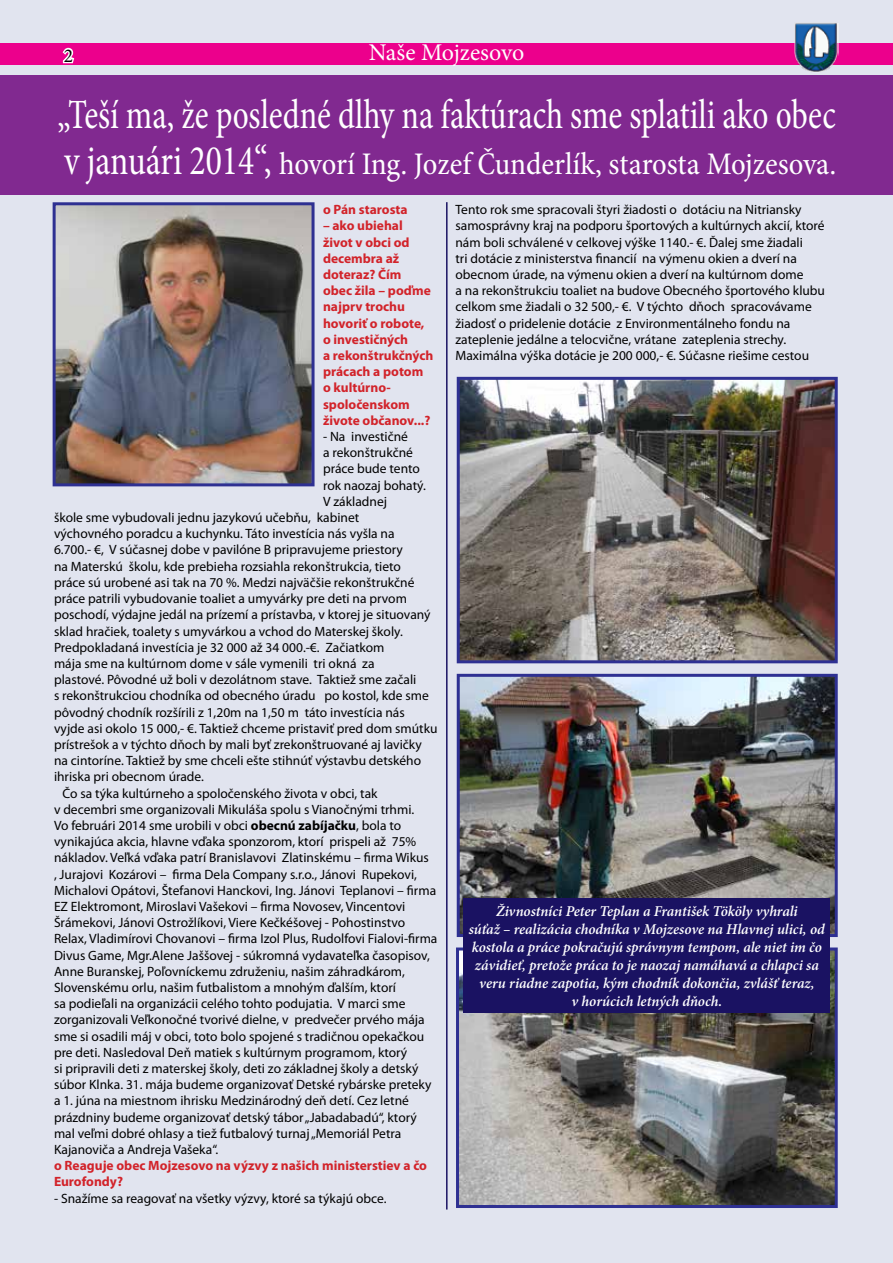
<style>
.page{position:relative;width:893px;height:1263px;background:#e1e4ef}
.page>*{position:absolute;margin:0;border:0;box-sizing:border-box;transform-origin:0 0}
.t1{font:condensed 42.15px "Minion Pro";color:#fff;scale:.83 1}
.t2{font:condensed 31.8px "Minion Pro";letter-spacing:-.005em;color:#fff}
.t3{font:24px "Minion Pro";letter-spacing:-.005em;color:#fff}
.t4{font:19.5px "Minion Pro";color:#000}
.t5{font:italic 600 15px/18px "Minion Pro";letter-spacing:-.005em;color:#fff;text-align:center}
.t6{font:13.5px/16.2px "Myriad Pro";color:#000}
.t7{font:700 13.5px/16.2px "Myriad Pro";color:#d2232a}
.s1{font-size:42.15px}
.s2{font-weight:700}
</style>
<div class="page">
<div style="left:0;top:43px;width:893px;height:22px;background:#ec008c"></div>
<svg style="left:62px;top:47px;width:13px;height:17px"></svg>
<img style="left:794px;top:23px;width:45px;height:49px">
<div style="left:0;top:75px;width:892px;height:119px;background:#812990"></div>
<hr style="left:446px;top:203px;width:2px;height:1006px;background:#1a1262">
<img style="left:57px;top:206px;width:254px;height:276px">
<div style="left:53px;top:202px;width:262px;height:284px;border:3px solid #2e3092"></div>
<img style="left:460px;top:951px;width:374px;height:253px">
<div style="left:456px;top:947px;width:382px;height:261px;border:3px solid #2e3092"></div>
<img style="left:461px;top:678px;width:373px;height:255px">
<div style="left:457px;top:674px;width:381px;height:263px;border:3px solid #2e3092"></div>
<img style="left:461px;top:381px;width:373px;height:278px">
<div style="left:457px;top:377px;width:381px;height:286px;border:3px solid #2e3092"></div>
<div style="left:464px;top:898px;width:366px;height:115px;background:#1a1262"></div>
<h3 class="t4" style="left:64px;top:42px;width:11px">2</h3>
<h3 class="t3" style="left:369px;top:36px;width:157px">Naše Mojzesovo</h3>
<h1 class="t1" style="left:57px;top:87px;width:940px">„Teší ma, že posledné dlhy na faktúrach sme splatili ako obec</h1>
<h2 class="t2" style="left:64px;top:143px;width:774px"><span class="s1">v januári 2014“,</span> hovorí Ing. Jozef Čunderlík, starosta Mojzesova.</h2>
<p class="t7" style="left:323px;top:201px;width:86px">o Pán starosta</p>
<p class="t7" style="left:323px;top:217px;width:112px">– ako ubiehal život v obci od decembra až doteraz? Čím obec žila – poďme najprv trochu hovoriť o robote, o investičných<br>a rekonštrukčných prácach a potom o kultúrno&shy;spoločenskom živote občanov...?</p>
<p class="t6" style="left:323px;top:428px;width:86px">- Na investičné</p>
<p class="t6" style="left:323px;top:444px;width:91px">a rekonštrukčné</p>
<p class="t6" style="left:323px;top:461px;width:98px">práce bude tento</p>
<p class="t6" style="left:323px;top:477px;width:104px">rok naozaj bohatý.</p>
<p class="t6" style="left:323px;top:493px;width:66px">V základnej</p>
<p class="t6" style="left:54px;top:509px;width:307px">škole sme vybudovali jednu jazykovú učebňu, kabinet</p>
<p class="t6" style="left:54px;top:525px;width:342px">výchovného poradcu a kuchynku. Táto investícia nás vyšla na</p>
<p class="t6" style="left:54px;top:542px;width:350px">6.700.- €, V súčasnej dobe v pavilóne B pripravujeme priestory</p>
<p class="t6" style="left:54px;top:558px;width:348px">na Materskú školu, kde prebieha rozsiahla rekonštrukcia, tieto</p>
<p class="t6" style="left:54px;top:574px;width:362px">práce sú urobené asi tak na 70 %. Medzi najväčšie rekonštrukčné</p>
<p class="t6" style="left:54px;top:590px;width:354px">práce patrili vybudovanie toaliet a umyvárky pre deti na prvom</p>
<p class="t6" style="left:54px;top:606px;width:378px">poschodí, výdajne jedál na prízemí a prístavba, v ktorej je situovaný</p>
<p class="t6" style="left:54px;top:623px;width:350px">sklad hračiek, toalety s umyvárkou a vchod do Materskej školy.</p>
<p class="t6" style="left:54px;top:639px;width:332px">Predpokladaná investícia je 32 000 až 34 000.-€. Začiatkom</p>
<p class="t6" style="left:54px;top:655px;width:322px">mája sme na kultúrnom dome v sále vymenili tri okná za</p>
<p class="t6" style="left:54px;top:671px;width:364px">plastové. Pôvodné už boli v dezolátnom stave. Taktiež sme začali</p>
<p class="t6" style="left:54px;top:687px;width:376px">s rekonštrukciou chodníka od obecného úradu po kostol, kde sme</p>
<p class="t6" style="left:54px;top:704px;width:352px">pôvodný chodník rozšírili z 1,20m na 1,50 m táto investícia nás</p>
<p class="t6" style="left:54px;top:720px;width:385px">vyjde asi okolo 15 000,- €. Taktiež chceme pristaviť pred dom smútku</p>
<p class="t6" style="left:54px;top:736px;width:369px">prístrešok a v týchto dňoch by mali byť zrekonštruované aj lavičky</p>
<p class="t6" style="left:54px;top:752px;width:369px">na cintoríne. Taktiež by sme chceli ešte stihnúť výstavbu detského</p>
<p class="t6" style="left:54px;top:768px;width:151px">ihriska pri obecnom úrade.</p>
<p class="t6" style="left:63px;top:785px;width:316px">Čo sa týka kultúrneho a spoločenského života v obci, tak</p>
<p class="t6" style="left:54px;top:801px;width:362px">v decembri sme organizovali Mikuláša spolu s Vianočnými trhmi.</p>
<p class="t6" style="left:54px;top:817px;width:349px">Vo februári 2014 sme urobili v obci <span class="s2">obecnú zabíjačku</span>, bola to</p>
<p class="t6" style="left:54px;top:833px;width:364px">vynikajúca akcia, hlavne vďaka sponzorom, ktorí prispeli až 75%</p>
<p class="t6" style="left:54px;top:849px;width:376px">nákladov. Veľká vďaka patrí Branislavovi Zlatinskému – firma Wikus</p>
<p class="t6" style="left:54px;top:866px;width:364px">, Jurajovi Kozárovi – firma Dela Company s.r.o., Jánovi Rupekovi,</p>
<p class="t6" style="left:54px;top:882px;width:384px">Michalovi Opátovi, Štefanovi Hanckovi, Ing. Jánovi Teplanovi – firma</p>
<p class="t6" style="left:54px;top:898px;width:353px">EZ Elektromont, Miroslavi Vašekovi – firma Novosev, Vincentovi</p>
<p class="t6" style="left:54px;top:914px;width:353px">Šrámekovi, Jánovi Ostrožlíkovi, Viere Kečkéšovej - Pohostinstvo</p>
<p class="t6" style="left:54px;top:930px;width:385px">Relax, Vladimírovi Chovanovi – firma Izol Plus, Rudolfovi Fialovi-firma</p>
<p class="t6" style="left:54px;top:947px;width:377px">Divus Game, Mgr.Alene Jaššovej - súkromná vydavateľka časopisov,</p>
<p class="t6" style="left:54px;top:963px;width:352px">Anne Buranskej, Poľovníckemu združeniu, našim záhradkárom,</p>
<p class="t6" style="left:54px;top:979px;width:344px">Slovenskému orlu, našim futbalistom a mnohým ďalším, ktorí</p>
<p class="t6" style="left:54px;top:995px;width:353px">sa podieľali na organizácii celého tohto podujatia. V marci sme</p>
<p class="t6" style="left:54px;top:1011px;width:372px">zorganizovali Veľkonočné tvorivé dielne, v predvečer prvého mája</p>
<p class="t6" style="left:54px;top:1028px;width:372px">sme si osadili máj v obci, toto bolo spojené s tradičnou opekačkou</p>
<p class="t6" style="left:54px;top:1044px;width:355px">pre deti. Nasledoval Deň matiek s kultúrnym programom, ktorý</p>
<p class="t6" style="left:54px;top:1060px;width:366px">si pripravili deti z materskej školy, deti zo základnej školy a detský</p>
<p class="t6" style="left:54px;top:1076px;width:379px">súbor Klnka. 31. mája budeme organizovať Detské rybárske preteky</p>
<p class="t6" style="left:54px;top:1092px;width:356px">a 1. júna na miestnom ihrisku Medzinárodný deň detí. Cez letné</p>
<p class="t6" style="left:54px;top:1109px;width:364px">prázdniny budeme organizovať detský tábor „Jabadabadú“, ktorý</p>
<p class="t6" style="left:54px;top:1125px;width:349px">mal veľmi dobré ohlasy a tiež futbalový turnaj „Memoriál Petra</p>
<p class="t6" style="left:54px;top:1141px;width:166px">Kajanoviča a Andreja Vašeka“.</p>
<p class="t7" style="left:54px;top:1157px;width:375px">o Reaguje obec Mojzesovo na výzvy z našich ministerstiev a čo<br>Eurofondy?</p>
<p class="t6" style="left:54px;top:1190px;width:334px">- Snažíme sa reagovať na všetky výzvy, ktoré sa týkajú obce.</p>
<p class="t6" style="left:455px;top:201px;width:371px">Tento rok sme spracovali štyri žiadosti o dotáciu na Nitriansky samosprávny kraj na podporu športových a kultúrnych akcií, ktoré nám boli schválené v celkovej výške 1140.- €. Ďalej sme žiadali<br>tri dotácie z ministerstva financií na výmenu okien a dverí na obecnom úrade, na výmenu okien a dverí na kultúrnom dome<br>a na rekonštrukciu toaliet na budove Obecného športového klubu celkom sme žiadali o 32 500,- €. V týchto dňoch spracovávame žiadosť o pridelenie dotácie z Environmentálneho fondu na zateplenie jedálne a telocvične, vrátane zateplenia strechy.<br>Maximálna výška dotácie je 200 000,- €. Súčasne riešime cestou</p>
<p class="t5" style="left:469px;top:902px;width:357px">Živnostníci Peter Teplan a František Tököly vyhrali<br>súťaž – realizácia chodníka v Mojzesove na Hlavnej ulici, od kostola a práce pokračujú správnym tempom, ale niet im čo závidieť, pretože práca to je naozaj namáhavá a chlapci sa veru riadne zapotia, kým chodník dokončia, zvlášť teraz,<br>v horúcich letných dňoch.</p>
</div>
